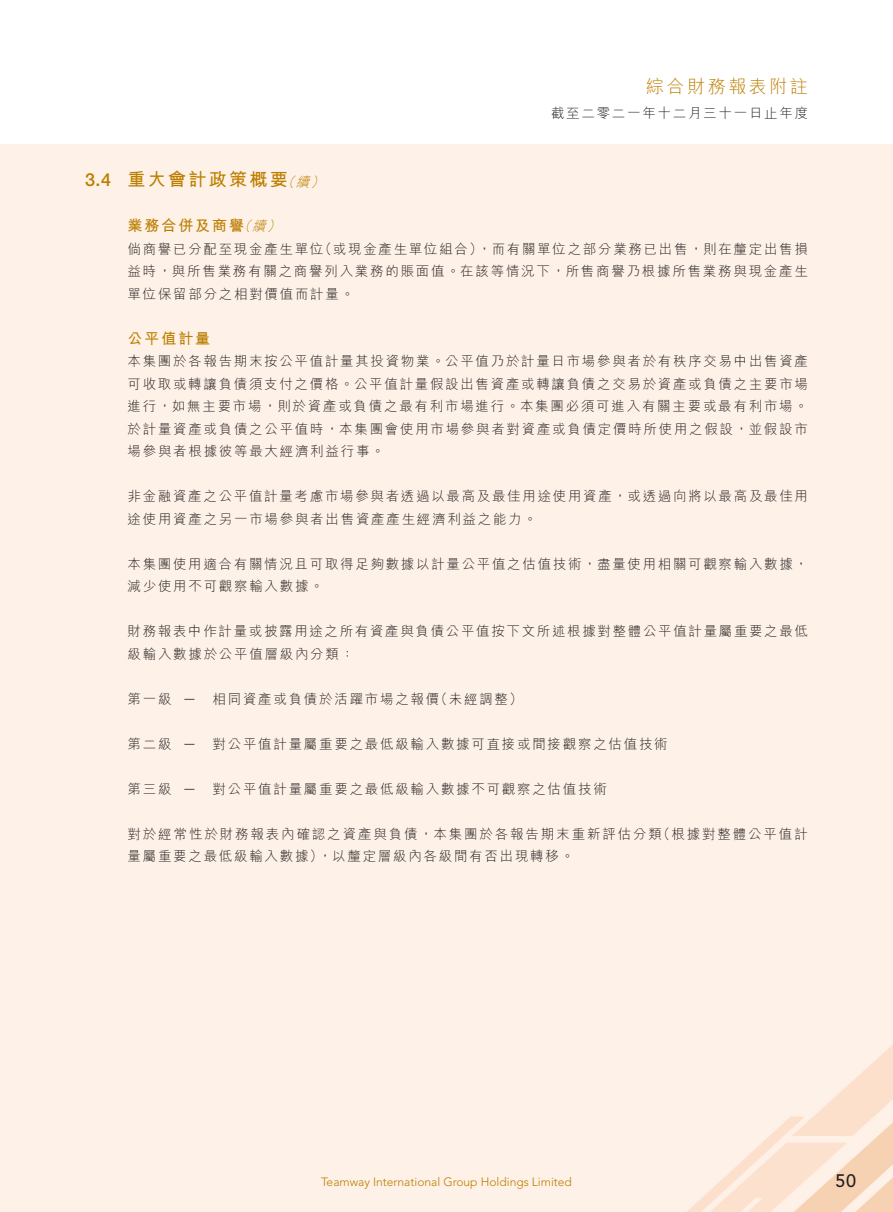
<style>
.page{position:relative;width:893px;height:1212px;background:#fff}
.page>*{position:absolute;margin:0;border:0;box-sizing:border-box;transform-origin:0 0}
.t1{font:300 18px "M Hei HK";letter-spacing:.14em;color:#bc7e00}
._01_H1{font:700 18px "M Hei HK";letter-spacing:.13em;color:#bc7e00}
._01_H1-2{font:500 18px "Helvetica Neue LT Std";color:#bc7e00}
.t2{font:500 18px "Avenir LT Std";color:#231f20}
._02_H2{font:700 15px "M Hei HK";letter-spacing:.13em;color:#bc7e00}
._00_txt{font:300 13.5px/22.5px "M Hei HK";letter-spacing:.13em;color:#231f20}
._01_H1-3{font:italic 300 13.5px "M Hei HK";color:#bc7e00}
._02_H2-2{font:italic 300 13.5px "M Hei HK";color:#bc7e00}
._00_txt-2{font:300 13.5px "Helvetica Neue LT Std";color:#231f20}
.t3{font:300 12px "Avenir LT Std";color:#bc7e00}
</style>
<div class="page">
<div style="left:0;top:145px;width:893px;height:1067px;background:#fef1e7"></div>
<h1 class="t1" style="left:646px;top:77px;width:163px">綜合財務報表附註</h1>
<p class="_00_txt" style="left:551px;top:102px;width:259px">截至二零二一年十二月三十一日止年度</p>
<p class="_01_H1-2" style="left:85px;top:169px;width:28px">3.4</p>
<p class="_01_H1" style="left:128px;top:166px;width:162px">重大會計政策概要</p>
<p class="_01_H1-3" style="left:296px;top:175px;width:19px">續</p>
<p class="_01_H1-3" style="left:281px;top:175px;width:19px">（</p>
<p class="_01_H1-3" style="left:310px;top:175px;width:19px">(</p>
<p class="_02_H2" style="left:128px;top:215px;width:118px">業務合併及商譽</p>
<p class="_02_H2-2" style="left:252px;top:219px;width:19px">續</p>
<p class="_02_H2-2" style="left:238px;top:219px;width:19px">（</p>
<p class="_02_H2-2" style="left:267px;top:219px;width:19px">(</p>
<p class="_00_txt" style="left:318px;top:237px;width:166px">（或現金產生單位組合）</p>
<p class="_00_txt" style="left:478px;top:237px;width:332px">，而有關單位之部分業務已出售，則在釐定出售損</p>
<p class="_00_txt" style="left:128px;top:237px;width:682px">倘商譽已分配至現金產生單位<br>益時，與所售業務有關之商譽列入業務的賬面值。在該等情況下，所售商譽乃根據所售業務與現金產生單位保留部分之相對價值而計量。</p>
<p class="_02_H2" style="left:128px;top:327px;width:84px">公平值計量</p>
<p class="_00_txt" style="left:128px;top:350px;width:682px;text-align:justify">本集團於各報告期末按公平值計量其投資物業。公平值乃於計量日市場參與者於有秩序交易中出售資產可收取或轉讓負債須支付之價格。公平值計量假設出售資產或轉讓負債之交易於資產或負債之主要市場進行，如無主要市場，則於資產或負債之最有利市場進行。本集團必須可進入有關主要或最有利市場。於計量資產或負債之公平值時，本集團會使用市場參與者對資產或負債定價時所使用之假設，並假設市場參與者根據彼等最大經濟利益行事。</p>
<p class="_00_txt" style="left:128px;top:485px;width:682px">非金融資產之公平值計量考慮市場參與者透過以最高及最佳用途使用資產，或透過向將以最高及最佳用途使用資產之另一市場參與者出售資產產生經濟利益之能力。</p>
<p class="_00_txt" style="left:128px;top:552px;width:682px">本集團使用適合有關情況且可取得足夠數據以計量公平值之估值技術，盡量使用相關可觀察輸入數據，減少使用不可觀察輸入數據。</p>
<p class="_00_txt" style="left:128px;top:620px;width:682px">財務報表中作計量或披露用途之所有資產與負債公平值按下文所述根據對整體公平值計量屬重要之最低級輸入數據於公平值層級內分類：</p>
<p class="_00_txt" style="left:434px;top:687px;width:90px">（未經調整(</p>
<p class="_00_txt" style="left:128px;top:687px;width:45px">第一級</p>
<p class="_00_txt" style="left:213px;top:687px;width:228px">相同資產或負債於活躍市場之報價</p>
<p class="_00_txt-2" style="left:183px;top:690px;width:15px">—</p>
<p class="_00_txt" style="left:128px;top:732px;width:45px">第二級</p>
<p class="_00_txt" style="left:128px;top:777px;width:45px">第三級</p>
<p class="_00_txt-2" style="left:183px;top:735px;width:15px">—</p>
<p class="_00_txt-2" style="left:183px;top:780px;width:15px">—</p>
<p class="_00_txt" style="left:213px;top:732px;width:457px">對公平值計量屬重要之最低級輸入數據可直接或間接觀察之估值技術</p>
<p class="_00_txt" style="left:213px;top:777px;width:396px">對公平值計量屬重要之最低級輸入數據不可觀察之估值技術</p>
<p class="_00_txt" style="left:657px;top:822px;width:152px">（根據對整體公平值計</p>
<p class="_00_txt" style="left:318px;top:822px;width:345px;text-indent:-191px">對於經常性於財務報表內確認之資產與負債，本集團於各報告期末重新評估分類，以釐定層級內各級間有否出現轉移。</p>
<p class="_00_txt" style="left:128px;top:845px;width:197px">量屬重要之最低級輸入數據）</p>
<p class="t3" style="left:321px;top:1174px;width:252px">Teamway International Group Holdings Limited</p>
<h1 class="t2" style="left:836px;top:1170px;width:22px">50</h1>
</div>
